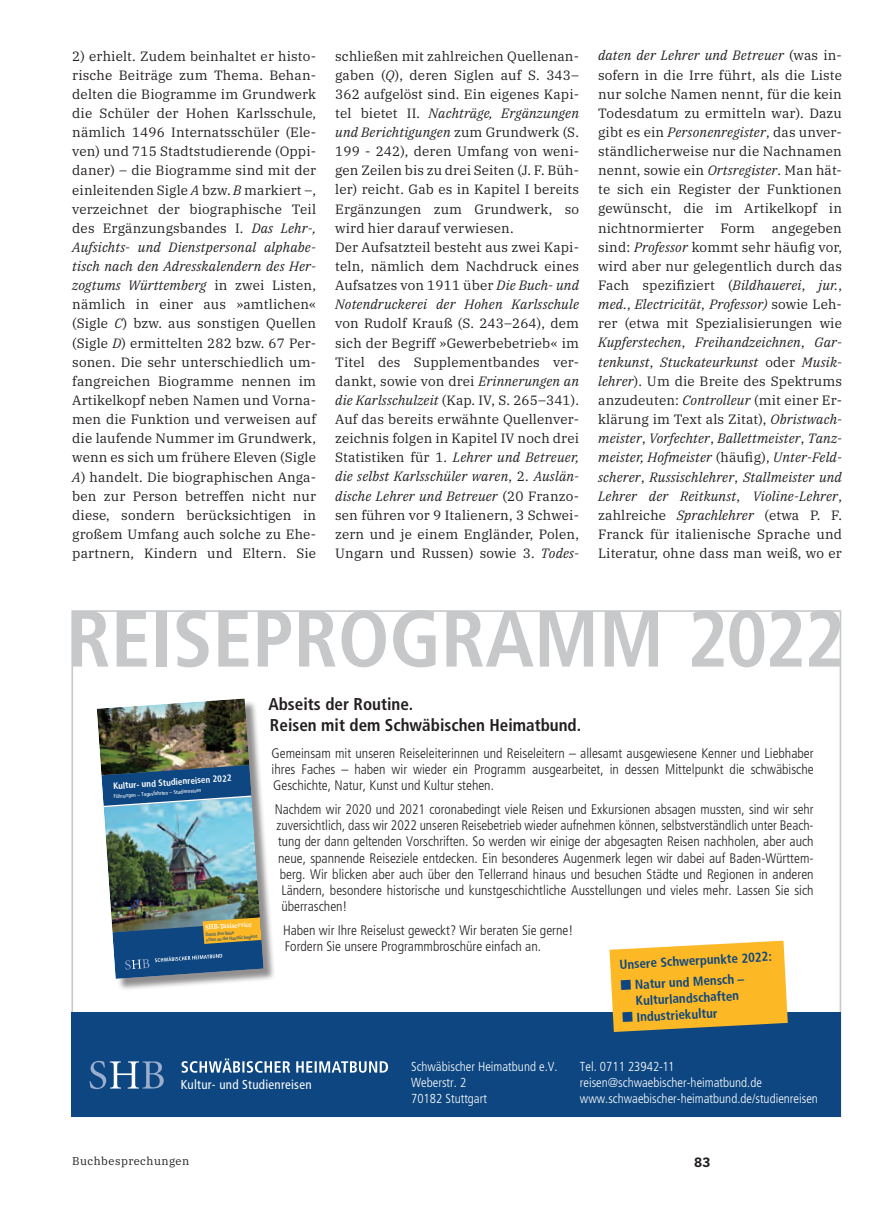
<style>
.page{position:relative;width:893px;height:1212px;background:#fff}
.page>*{position:absolute;margin:0;border:0;box-sizing:border-box;transform-origin:0 0}
.t1{font:700 condensed 79.65px "Frutiger";color:#c7c8ca}
.t2{font:700 condensed 17.1px/21.1px "Frutiger";color:#231f20}
.t3{font:300 condensed 13.8px/16.2px "Frutiger";color:#231f20;text-align:justify}
.Grundschrift{font:13.5px/19.2px "IBM Plex Serif";letter-spacing:.01em;color:#231f20;text-align:justify}
.t4{font:700 13.5px "IBM Plex Sans";color:#231f20}
.t5{font:300 condensed 13.05px/16.4px "Frutiger";color:#fff}
.t6{font:700 condensed 13.05px/20.9px "Frutiger";color:#0d4680}
.t7{font:condensed 12.9px "Frutiger";letter-spacing:.02em;color:#fff}
.t8{font:11.25px "IBM Plex Serif";letter-spacing:.04em;color:#231f20}
.t9{font:700 condensed 9.15px "Frutiger";color:#fff}
.t10{font:700 condensed 7.65px "Minion";color:#fff}
.t11{font:condensed 5.4px "Frutiger";color:#fff}
.t12{font:condensed 4.65px/5.2px "Frutiger";color:#0d4680}
.s1{font-style:italic}
.s2{font-family:"European Pi Three";font-weight:400;font-stretch:normal}
</style>
<div class="page">
<div style="left:71px;top:1012px;width:770px;height:105px;background:#0d4680"></div>
<div style="left:99px;top:700px;width:177px;height:291px;background:#231f20;opacity:.5"></div>
<img style="left:97px;top:698px;width:152px;height:67px">
<img style="left:104px;top:797px;width:156px;height:135px">
<svg style="left:112px;top:917px;width:152px;height:62px;background:#4d6876"></svg>
<svg style="left:99px;top:765px;width:159px;height:43px;background:#36648b"></svg>
<svg style="left:89px;top:1061px;width:75px;height:28px"></svg>
<svg style="left:182px;top:1058px;width:206px;height:15px"></svg>
<svg style="left:609px;top:941px;width:179px;height:91px;background:#efb638"></svg>
<p class="Grundschrift" style="left:72px;top:45px;width:245px">2) erhielt. Zudem beinhaltet er histo&shy;rische Beiträge zum Thema. Behan&shy;delten die Biogramme im Grundwerk die Schüler der Hohen Karlsschule, nämlich 1496 Internatsschüler (Ele&shy;ven) und 715 Stadtstudierende (Oppi&shy;daner) – die Biogramme sind mit der einleitenden Sigle <span class="s1">A</span> bzw. <span class="s1">B</span> markiert –, verzeichnet der biographische Teil des Ergänzungsbandes I. <span class="s1">Das Lehr-, Aufsichts- und Dienstpersonal alphabe&shy;tisch nach den Adresskalendern des Her&shy;zogtums Württemberg</span> in zwei Listen, nämlich in einer aus »amtlichen« (Sigle <span class="s1">C</span>) bzw. aus sonstigen Quellen (Sigle <span class="s1">D</span>) ermittelten 282 bzw. 67 Per&shy;sonen. Die sehr unterschiedlich um&shy;fangreichen Biogramme nennen im Artikelkopf neben Namen und Vorna&shy;men die Funktion und verweisen auf die laufende Nummer im Grundwerk, wenn es sich um frühere Eleven (Sigle <span class="s1">A</span>) handelt. Die biographischen Anga&shy;ben zur Person betreffen nicht nur diese, sondern berücksichtigen in großem Umfang auch solche zu Ehe&shy;partnern, Kindern und Eltern. Sie</p>
<p class="Grundschrift" style="left:335px;top:45px;width:245px">schließen mit zahlreichen Quellenan&shy;gaben (<span class="s1">Q</span>), deren Siglen auf S. 343– 362 aufgelöst sind. Ein eigenes Kapi&shy;tel bietet II. <span class="s1">Nachträge, Ergänzungen und Berichtigungen</span> zum Grundwerk (S.<br>199 - 242), deren Umfang von weni&shy;gen Zeilen bis zu drei Seiten (J. F. Büh&shy;ler) reicht. Gab es in Kapitel I bereits Ergänzungen zum Grundwerk, so wird hier darauf verwiesen.</p>
<p class="Grundschrift" style="left:335px;top:236px;width:245px">Der Aufsatzteil besteht aus zwei Kapi&shy;teln, nämlich dem Nachdruck eines Aufsatzes von 1911 über <span class="s1">Die Buch- und Notendruckerei der Hohen Karlsschule </span>von Rudolf Krauß (S. 243–264), dem sich der Begriff »Gewerbebetrieb« im Titel des Supplementbandes ver&shy;dankt, sowie von drei <span class="s1">Erinnerungen an die Karlsschulzeit</span> (Kap. IV, S. 265–341).<br>Auf das bereits erwähnte Quellenver&shy;zeichnis folgen in Kapitel IV noch drei Statistiken für 1. <span class="s1">Lehrer und Betreuer, die selbst Karlsschüler waren</span>, 2. <span class="s1">Auslän&shy;dische Lehrer und Betreuer</span> (20 Franzo&shy;sen führen vor 9 Italienern, 3 Schwei&shy;zern und je einem Engländer, Polen, Ungarn und Russen) sowie 3. <span class="s1">Todes-</span></p>
<p class="Grundschrift" style="left:598px;top:45px;width:245px"><span class="s1">daten der Lehrer und Betreuer</span> (was in&shy;sofern in die Irre führt, als die Liste nur solche Namen nennt, für die kein Todesdatum zu ermitteln war). Dazu gibt es ein <span class="s1">Personenregister</span>, das unver&shy;ständlicherweise nur die Nachnamen nennt, sowie ein <span class="s1">Ortsregister</span>. Man hät&shy;te sich ein Register der Funktionen gewünscht, die im Artikelkopf in nichtnormierter Form angegeben sind: <span class="s1">Professor</span> kommt sehr häufig vor, wird aber nur gelegentlich durch das Fach spezifiziert (<span class="s1">Bildhauerei</span>, <span class="s1">jur.</span>, <span class="s1">med.</span>, <span class="s1">Electricität</span>, <span class="s1">Professor)</span> sowie Leh&shy;rer (etwa mit Spezialisierungen wie <span class="s1">Kupferstechen</span>, <span class="s1">Freihandzeichnen</span>, <span class="s1">Gar&shy;tenkunst</span>, <span class="s1">Stuckateurkunst</span> oder <span class="s1">Musik&shy;lehrer</span>). Um die Breite des Spektrums anzudeuten: <span class="s1">Controlleur</span> (mit einer Er&shy;klärung im Text als Zitat), <span class="s1">Obristwach&shy;meister</span>, <span class="s1">Vorfechter</span>, <span class="s1">Ballettmeister</span>, <span class="s1">Tanz&shy;meister, Hofmeister</span> (häufig), <span class="s1">Unter-Feld&shy;scherer</span>, <span class="s1">Russischlehrer</span>, <span class="s1">Stallmeister und Lehrer der Reitkunst</span>, <span class="s1">Violine-Lehrer</span>, zahlreiche <span class="s1">Sprachlehrer</span> (etwa P. F.<br>Franck für italienische Sprache und Literatur, ohne dass man weiß, wo er</p>
<p class="t1" style="left:66px;top:592px;width:780px">REISEPROGRAMM 2022</p>
<p class="t9" style="left:113px;top:781px;width:120px;rotate:-4deg">Kultur- und Studienreisen 2022</p>
<p class="t11" style="left:114px;top:793px;width:89px;rotate:-4deg">Führungen – Tagesfahrten – Studienreisen</p>
<p class="t10" style="left:205px;top:923px;width:48px;rotate:-4deg">SHB-Taxiservice</p>
<p class="t12" style="left:206px;top:932px;width:53px;rotate:-4deg">Damit Ihre Reise<br>schon an der Haustür beginnt</p>
<p class="t2" style="left:268px;top:694px;width:314px">Abseits der Routine.<br>Reisen mit dem Schwäbischen Heimatbund.</p>
<p class="t3" style="left:272px;top:745px;width:544px">Gemeinsam mit unseren Reiseleiterinnen und Reiseleitern – allesamt ausgewiesene Kenner und Liebhaber ihres Faches – haben wir wieder ein Programm ausgearbeitet, in dessen Mittelpunkt die schwäbische Geschichte, Natur, Kunst und Kultur stehen.</p>
<p class="t3" style="left:275px;top:801px;width:540px">Nachdem wir 2020 und 2021 coronabedingt viele Reisen und Exkursionen absagen mussten, sind wir sehr</p>
<p class="t3" style="left:276px;top:817px;width:539px">zuversichtlich, dass wir 2022 unseren Reisebetrieb wieder aufnehmen können, selbstverständlich unter Beach-</p>
<p class="t3" style="left:278px;top:833px;width:537px">tung der dann geltenden Vorschriften. So werden wir einige der abgesagten Reisen nachholen, aber auch</p>
<p class="t3" style="left:278px;top:850px;width:537px">neue, spannende Reiseziele entdecken. Ein besonderes Augenmerk legen wir dabei auf Baden-Württem-</p>
<p class="t3" style="left:280px;top:866px;width:535px">berg. Wir blicken aber auch über den Tellerrand hinaus und besuchen Städte und Regionen in anderen</p>
<p class="t3" style="left:281px;top:882px;width:534px">Ländern, besondere historische und kunstgeschichtliche Ausstellungen und vieles mehr. Lassen Sie sich</p>
<p class="t3" style="left:281px;top:898px;width:68px">überraschen!</p>
<p class="t3" style="left:283px;top:922px;width:292px">Haben wir Ihre Reiselust geweckt? Wir beraten Sie gerne!<br>Fordern Sie unsere Programmbroschüre einfach an.</p>
<p class="t6" style="left:619px;top:954px;width:154px;rotate:-3deg">Unsere Schwerpunkte 2022:<br><span class="s2">M</span> Natur und Mensch –</p>
<p class="t6" style="left:621px;top:993px;width:119px;line-height:16.4px;text-indent:14px;rotate:-3deg">Kulturlandschaften<br><span class="s2">M</span> Industriekultur</p>
<p class="t7" style="left:181px;top:1077px;width:132px">Kultur- und Studienreisen</p>
<p class="t5" style="left:411px;top:1058px;width:148px">Schwäbischer Heimatbund e.V.<br>Weberstr. 2<br>70182 Stuttgart</p>
<p class="t5" style="left:580px;top:1058px;width:239px">Tel. 0711 23942-11 reisen@schwaebischer-heimatbund.de www.schwaebischer-heimatbund.de/studienreisen</p>
<p class="t8" style="left:72px;top:1152px;width:118px">Buchbesprechungen</p>
<p class="t4" style="left:694px;top:1152px;width:18px">83</p>
</div>
